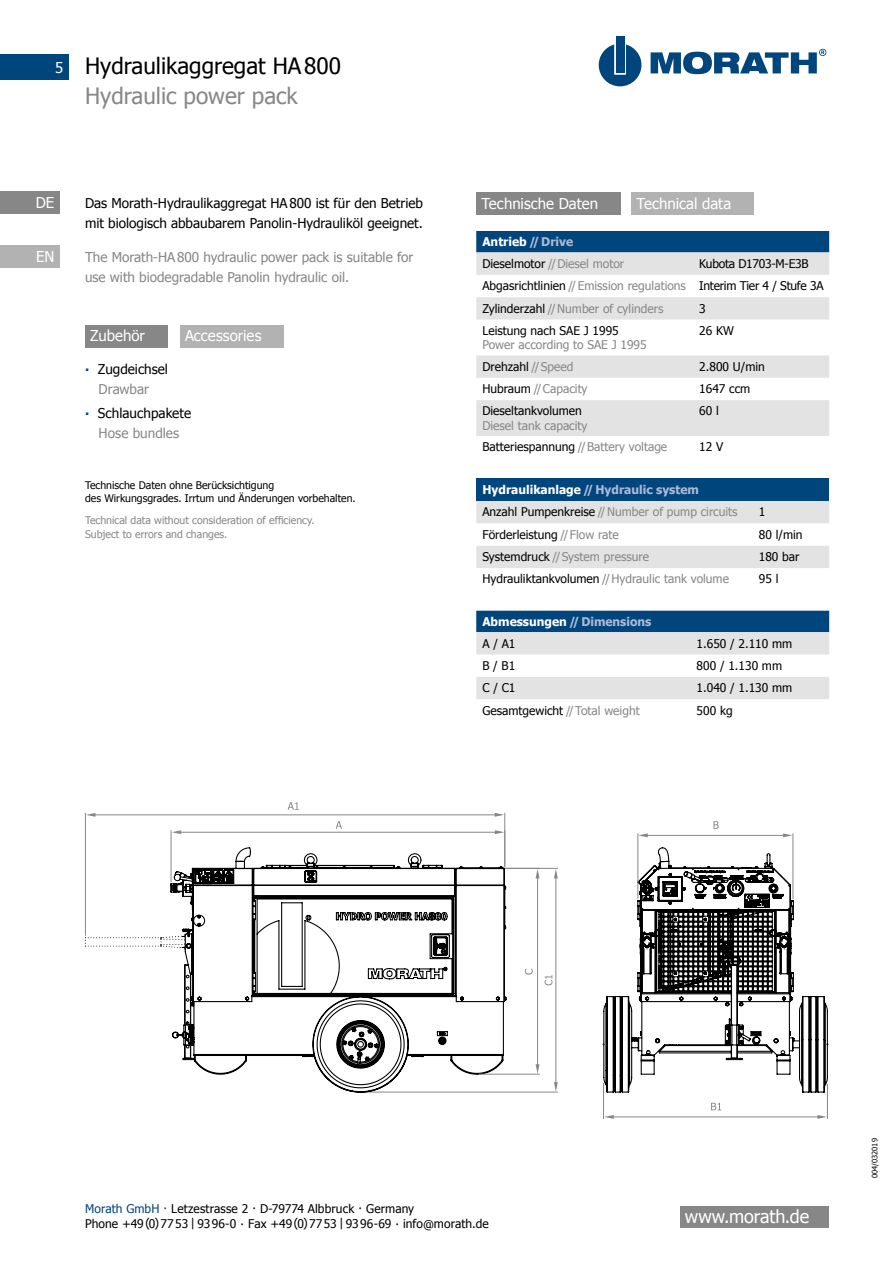
<style>
.page{position:relative;width:893px;height:1263px;background:#fff}
.page>*{position:absolute;margin:0;border:0;box-sizing:border-box;transform-origin:0 0}
.t1{font:22.5px "Tahoma";color:#000}
.t2{font:22.5px "Tahoma";color:#878787}
.t3{font:18px "Tahoma";letter-spacing:-.005em;color:#fff}
.t4{font:15px "Tahoma";color:#fff}
.t5{font:13.5px/20.2px "Tahoma";color:#000;text-align:center}
.t6{font:13.5px/20.2px "Tahoma";color:#878787}
.t7{font:12px/22.4px "Tahoma";color:#000}
.t8{font:12px/21.5px "Tahoma";color:#878787}
.t9{font:700 12px/21.5px "Tahoma";color:#adbad6}
.t10{font:10.5px/13.5px "Tahoma";color:#000}
.t11{font:10.5px/13.5px "Tahoma";color:#878787}
.t12{font:7.5px "Tahoma";color:#000}
.s1{font-weight:700;color:#fff}
.s2{font-weight:700;color:#adbad6}
.s3{color:#000}
.s4{color:#878787}
.s5{font-weight:700;color:#00457c}
.s6{color:#fff}
.s7{font-weight:400;color:#000}
.s8{color:#00457c}
</style>
<div class="page">
<svg style="left:651px;top:49px;width:175px;height:25px"></svg>
<svg style="left:599px;top:44px;width:42px;height:42px"></svg>
<div style="left:616px;top:37px;width:8px;height:36px;background:#00457c"></div>
<div style="left:680px;top:1206px;width:149px;height:22px;background:#878787"></div>
<div style="left:0;top:191px;width:60px;height:23px;background:#878787"></div>
<div style="left:476px;top:192px;width:144px;height:23px;background:#878787"></div>
<div style="left:631px;top:192px;width:122px;height:23px;background:#b3b2b2"></div>
<div style="left:0;top:245px;width:60px;height:23px;background:#b3b2b2"></div>
<div style="left:0;top:54px;width:68px;height:26px;background:#00457c"></div>
<svg style="left:336px;top:821px;width:6px;height:8px"></svg>
<svg style="left:545px;top:975px;width:7px;height:10px"></svg>
<svg style="left:525px;top:969px;width:8px;height:5px"></svg>
<hr style="left:504px;top:813px;width:1px;height:54px;background:#878787">
<hr style="left:85px;top:813px;width:1px;height:123px;background:#878787">
<hr style="left:555px;top:874px;width:1px;height:212px;background:#878787">
<hr style="left:254px;top:868px;width:304px;height:1px;background:#878787">
<hr style="left:363px;top:1092px;width:195px;height:1px;background:#878787">
<svg style="left:170px;top:845px;width:337px;height:248px"></svg>
<svg style="left:253px;top:897px;width:201px;height:98px"></svg>
<svg style="left:85px;top:934px;width:105px;height:16px"></svg>
<svg style="left:713px;top:821px;width:6px;height:8px"></svg>
<svg style="left:711px;top:1103px;width:10px;height:7px"></svg>
<svg style="left:603px;top:846px;width:225px;height:247px"></svg>
<svg style="left:602px;top:1042px;width:227px;height:10px"></svg>
<svg style="left:642px;top:934px;width:10px;height:15px"></svg>
<svg style="left:779px;top:934px;width:10px;height:15px"></svg>
<hr style="left:637px;top:833px;width:1px;height:66px;background:#878787">
<hr style="left:793px;top:833px;width:1px;height:66px;background:#878787">
<hr style="left:603px;top:1083px;width:1px;height:36px;background:#878787">
<hr style="left:827px;top:1084px;width:1px;height:35px;background:#878787">
<hr style="left:505px;top:868px;width:35px;height:1px;background:#878787">
<hr style="left:479px;top:1074px;width:61px;height:1px;background:#878787">
<hr style="left:171px;top:830px;width:1px;height:52px;background:#878787">
<hr style="left:504px;top:830px;width:1px;height:37px;background:#878787">
<hr style="left:611px;top:1116px;width:210px;height:1px;background:#878787">
<hr style="left:644px;top:835px;width:142px;height:1px;background:#878787">
<hr style="left:537px;top:874px;width:1px;height:195px;background:#878787">
<hr style="left:177px;top:832px;width:324px;height:1px;background:#878787">
<hr style="left:93px;top:814px;width:407px;height:1px;background:#878787">
<svg style="left:86px;top:813px;width:9px;height:4px"></svg>
<svg style="left:172px;top:830px;width:9px;height:4px"></svg>
<svg style="left:495px;top:830px;width:9px;height:4px"></svg>
<svg style="left:495px;top:813px;width:9px;height:4px"></svg>
<svg style="left:783px;top:833px;width:9px;height:4px"></svg>
<svg style="left:638px;top:833px;width:10px;height:4px"></svg>
<svg style="left:817px;top:1115px;width:10px;height:4px"></svg>
<svg style="left:604px;top:1115px;width:10px;height:4px"></svg>
<svg style="left:536px;top:1064px;width:3px;height:10px"></svg>
<svg style="left:536px;top:869px;width:3px;height:9px"></svg>
<svg style="left:554px;top:1082px;width:4px;height:10px"></svg>
<svg style="left:554px;top:869px;width:4px;height:9px"></svg>
<svg style="left:288px;top:802px;width:11px;height:8px"></svg>
<div style="left:85px;top:325px;width:82px;height:23px;background:#878787"></div>
<div style="left:180px;top:325px;width:104px;height:23px;background:#b3b2b2"></div>
<div style="left:476px;top:231px;width:353px;height:21px;background:#00457c"></div>
<svg style="left:476px;top:252px;width:353px;height:184px;fill:#e3e3e3"></svg>
<div style="left:476px;top:479px;width:353px;height:22px;background:#00457c"></div>
<svg style="left:476px;top:501px;width:353px;height:67px"></svg>
<svg style="left:476px;top:611px;width:353px;height:88px"></svg>
<p class="t4" style="left:55px;top:57px;width:10px">5</p>
<h1 class="t1" style="left:85px;top:50px;width:258px">Hydraulikaggregat HA800</h1>
<h1 class="t2" style="left:85px;top:80px;width:214px">Hydraulic power pack</h1>
<p class="t4" style="left:36px;top:192px;width:20px">DE</p>
<p class="t4" style="left:481px;top:193px;width:118px">Technische Daten</p>
<p class="t4" style="left:637px;top:193px;width:96px">Technical data</p>
<p class="t5" style="left:85px;top:192px;width:339px;text-align:left">Das Morath-Hydraulikaggregat HA800 ist für den Betrieb mit biologisch abbaubarem Panolin-Hydrauliköl geeignet.</p>
<p class="t6" style="left:85px;top:246px;width:330px">The Morath-HA800 hydraulic power pack is suitable for use with biodegradable Panolin hydraulic oil.</p>
<p class="t8" style="left:482px;top:231px;width:143px"><span class="s1">Antrieb</span> <span class="s2">//Drive<br></span><span class="s3">Dieselmotor</span> //Diesel motor</p>
<p class="t4" style="left:36px;top:246px;width:20px">EN</p>
<p class="t7" style="left:482px;top:252px;width:343px;text-indent:217px">Kubota D1703-M-E3B<br>Abgasrichtlinien <span class="s4">//Emission regulations</span> Interim Tier 4 / Stufe 3A<br>Zylinderzahl <span class="s4">//Number of cylinders</span></p>
<p class="t7" style="left:699px;top:296px;width:8px">3</p>
<p class="t4" style="left:90px;top:326px;width:56px">Zubehör</p>
<p class="t4" style="left:185px;top:326px;width:78px">Accessories</p>
<p class="t5" style="left:85px;top:358px;width:84px"><span class="s5">∙</span> Zugdeichsel<br><span class="s4">Drawbar</span></p>
<p class="t5" style="left:85px;top:402px;width:108px"><span class="s5">∙</span> Schlauchpakete<br><span class="s4">Hose bundles</span></p>
<p class="t10" style="left:85px;top:478px;width:272px">Technische Daten ohne Berücksichtigung<br>des Wirkungsgrades. Irrtum und Änderungen vorbehalten.</p>
<p class="t11" style="left:85px;top:513px;width:231px">Technical data without consideration of efficiency.<br>Subject to errors and changes.</p>
<p class="t7" style="left:482px;top:319px;width:138px">Leistung nach SAE J 1995</p>
<p class="t8" style="left:482px;top:334px;width:166px">Power according to SAE J 1995</p>
<p class="t7" style="left:699px;top:319px;width:36px">26 KW</p>
<p class="t7" style="left:482px;top:355px;width:92px">Drehzahl <span class="s4">//Speed</span></p>
<p class="t7" style="left:699px;top:355px;width:67px">2.800 U/min</p>
<p class="t8" style="left:482px;top:377px;width:107px"><span class="s3">Hubraum</span> //Capacity</p>
<p class="t7" style="left:699px;top:377px;width:53px">1647 ccm</p>
<p class="t7" style="left:482px;top:399px;width:101px">Dieseltankvolumen</p>
<p class="t8" style="left:482px;top:414px;width:107px">Diesel tank capacity</p>
<p class="t7" style="left:699px;top:399px;width:21px">60 l</p>
<p class="t7" style="left:482px;top:435px;width:186px">Batteriespannung <span class="s4">//Battery voltage</span></p>
<p class="t7" style="left:699px;top:435px;width:26px">12 V</p>
<p class="t8" style="left:482px;top:478px;width:257px;line-height:22.4px"><span class="s1">Hydraulikanlage</span> <span class="s2">//Hydraulic system<br></span><span class="s3">Anzahl Pumpenkreise</span> //Number of pump circuits</p>
<p class="t7" style="left:759px;top:500px;width:8px">1</p>
<p class="t7" style="left:482px;top:523px;width:138px">Förderleistung <span class="s4">//Flow rate</span></p>
<p class="t7" style="left:759px;top:523px;width:45px">80 l/min</p>
<p class="t8" style="left:482px;top:545px;width:168px"><span class="s3">Systemdruck</span> //System pressure</p>
<p class="t7" style="left:759px;top:545px;width:42px">180 bar</p>
<p class="t8" style="left:482px;top:568px;width:248px"><span class="s3">Hydrauliktankvolumen</span> //Hydraulic tank volume</p>
<p class="t7" style="left:759px;top:567px;width:21px">95 l</p>
<p class="t9" style="left:482px;top:610px;width:170px"><span class="s6">Abmessungen</span> //Dimensions<br><span class="s7">A / A1</span></p>
<p class="t7" style="left:697px;top:631px;width:97px">1.650 / 2.110 mm</p>
<p class="t7" style="left:482px;top:654px;width:34px">B / B1</p>
<p class="t7" style="left:697px;top:654px;width:87px">800 / 1.130 mm</p>
<p class="t7" style="left:482px;top:676px;width:35px">C / C1</p>
<p class="t7" style="left:697px;top:676px;width:97px">1.040 / 1.130 mm</p>
<p class="t7" style="left:482px;top:698px;width:159px">Gesamtgewicht <span class="s4">//Total weight</span></p>
<p class="t7" style="left:697px;top:698px;width:38px">500 kg</p>
<p class="t7" style="left:85px;top:1200px;width:405px;line-height:15.3px"><span class="s8">Morath GmbH ·</span> Letzestrasse 2 · D-79774 Albbruck · Germany<br>Phone +49(0)7753 | 9396-0 · Fax +49(0)7753 | 9396-69 · info@morath.de</p>
<h2 class="t3" style="left:685px;top:1204px;width:126px">www.morath.de</h2>
<p class="t12" style="left:870px;top:1178px;width:41px;rotate:-90deg">004/032019</p>
</div>
